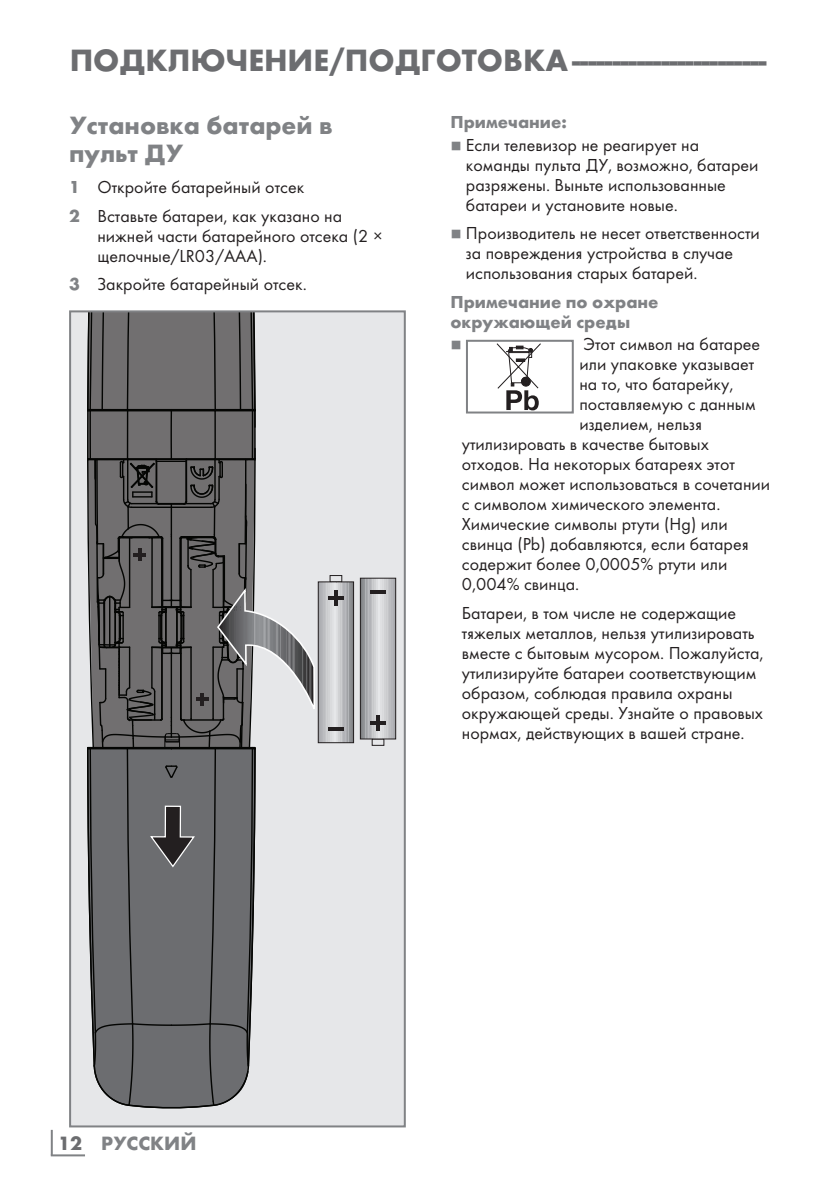
<style>
.page{position:relative;width:840px;height:1191px;background:#fff}
.page>*{position:absolute;margin:0;border:0;box-sizing:border-box;transform-origin:0 0}
.t1{font:700 32px "Futura TOT";color:#6c6d70}
.t2{font:700 26px/28px "Futura TOT";color:#808285}
.t3{font:700 20px "Futura TOT";color:#808285}
.t4{font:18px/20px "Futura TOT Boo";color:#231f20}
.t5{font:700 18px/20px "Futura TOT";color:#808285}
.t6{font:8px "Grund Son Se";color:#808285}
.s1{font-family:"Futura TOT";font-weight:700;color:#808285}
.s2{color:#6c6d70}
</style>
<div class="page">
<hr style="left:51px;top:1129px;width:2px;height:26px;background:#808285">
<hr style="left:51px;top:1154px;width:34px;height:2px;background:#808285">
<div style="left:70px;top:311px;width:334px;height:815px;background:#e6e7e9"></div>
<svg style="left:331px;top:740px;width:11px;height:4px"></svg>
<div style="left:329px;top:575px;width:13px;height:7px;border:1px solid #231f20"></div>
<hr style="left:319px;top:582px;width:2px;height:160px;background:#aeafb3">
<hr style="left:321px;top:582px;width:2px;height:160px;background:#b5b6ba">
<hr style="left:323px;top:582px;width:1px;height:160px;background:#bcbdc0">
<hr style="left:325px;top:582px;width:1px;height:160px;background:#c3c4c7">
<hr style="left:326px;top:582px;width:2px;height:160px;background:#cbccce">
<hr style="left:328px;top:582px;width:2px;height:160px;background:#d1d2d4">
<hr style="left:330px;top:582px;width:1px;height:160px;background:#d8d9db">
<hr style="left:332px;top:582px;width:1px;height:160px;background:#dfe0e2">
<hr style="left:333px;top:582px;width:2px;height:160px;background:#e6e7e9">
<hr style="left:334px;top:582px;width:2px;height:160px;background:#e6e7e9">
<hr style="left:336px;top:582px;width:2px;height:160px;background:#dcdddf">
<hr style="left:338px;top:582px;width:1px;height:160px;background:#d1d2d4">
<hr style="left:340px;top:582px;width:1px;height:160px;background:#c7c8ca">
<hr style="left:341px;top:582px;width:2px;height:160px;background:#bcbdc0">
<hr style="left:343px;top:582px;width:2px;height:160px;background:#b2b3b7">
<hr style="left:345px;top:582px;width:2px;height:160px;background:#a8a9ad">
<hr style="left:347px;top:582px;width:1px;height:160px;background:#9d9fa2">
<hr style="left:348px;top:582px;width:2px;height:160px;background:#939598">
<hr style="left:350px;top:582px;width:2px;height:160px;background:#8a8c8f">
<div style="left:317px;top:581px;width:37px;height:162px;border:1px solid #231f20"></div>
<hr style="left:334px;top:589px;width:3px;height:16px;background:#231f20">
<svg style="left:328px;top:595px;width:15px;height:4px"></svg>
<svg style="left:328px;top:726px;width:15px;height:4px"></svg>
<div style="left:371px;top:738px;width:13px;height:7px;border:1px solid #231f20"></div>
<hr style="left:392px;top:578px;width:2px;height:161px;background:#aeafb3">
<hr style="left:390px;top:578px;width:2px;height:161px;background:#b5b6ba">
<hr style="left:389px;top:578px;width:1px;height:161px;background:#bcbdc0">
<hr style="left:387px;top:578px;width:2px;height:161px;background:#c3c4c7">
<hr style="left:385px;top:578px;width:2px;height:161px;background:#cbccce">
<hr style="left:383px;top:578px;width:2px;height:161px;background:#d1d2d4">
<hr style="left:382px;top:578px;width:1px;height:161px;background:#d8d9db">
<hr style="left:380px;top:578px;width:2px;height:161px;background:#dfe0e2">
<hr style="left:376px;top:578px;width:1px;height:161px;background:#dcdddf">
<hr style="left:374px;top:578px;width:1px;height:161px;background:#d1d2d4">
<hr style="left:372px;top:578px;width:2px;height:161px;background:#c7c8ca">
<hr style="left:370px;top:578px;width:2px;height:161px;background:#bcbdc0">
<hr style="left:368px;top:578px;width:2px;height:161px;background:#b2b3b7">
<hr style="left:367px;top:578px;width:1px;height:161px;background:#a8a9ad">
<hr style="left:365px;top:578px;width:2px;height:161px;background:#9d9fa2">
<hr style="left:363px;top:578px;width:2px;height:161px;background:#939598">
<hr style="left:361px;top:578px;width:2px;height:161px;background:#8a8c8f">
<div style="left:360px;top:578px;width:36px;height:161px;border:1px solid #231f20"></div>
<hr style="left:376px;top:715px;width:4px;height:16px;background:#231f20">
<hr style="left:370px;top:721px;width:15px;height:4px;background:#231f20">
<hr style="left:370px;top:590px;width:15px;height:4px;background:#231f20">
<svg style="left:87px;top:313px;width:228px;height:796px"></svg>
<div style="left:69px;top:310px;width:336px;height:817px;border:2px solid #808285"></div>
<svg style="left:496px;top:343px;width:44px;height:67px"></svg>
<div style="left:465px;top:340px;width:108px;height:73px;border:2px solid #808285"></div>
<h1 class="t1" style="left:70px;top:40px;width:698px">ПОДКЛЮЧЕНИЕ/ПОДГОТОВКА-------------------------</h1>
<h2 class="t2" style="left:69px;top:111px;width:265px">Установка батарей в пульт ДУ</h2>
<p class="t4" style="left:69px;top:173px;width:274px;line-height:28.6px"><span class="s1">1</span> Откройте батарейный отсек<br><span class="s1">2</span> Вставьте батареи, как указано на</p>
<p class="t4" style="left:97px;top:226px;width:287px">нижней части батарейного отсека (2 × щелочные/LR03/AAA).</p>
<p class="t4" style="left:69px;top:274px;width:239px"><span class="s1">3</span> Закройте батарейный отсек.</p>
<p class="t5" style="left:450px;top:111px;width:118px">Примечание:</p>
<p class="t6" style="left:450px;top:141px;width:13px">7</p>
<p class="t4" style="left:465px;top:134px;width:294px">Если телевизор не реагирует на команды пульта ДУ, возможно, батареи разряжены. Выньте использованные батареи и установите новые.</p>
<p class="t6" style="left:450px;top:230px;width:13px">7</p>
<p class="t4" style="left:465px;top:223px;width:295px">Производитель не несет ответственности за повреждения устройства в случае использования старых батарей.</p>
<p class="t5" style="left:450px;top:291px;width:209px">Примечание по охране окружающей среды</p>
<p class="t6" style="left:450px;top:341px;width:13px">7</p>
<p class="t4" style="left:583px;top:334px;width:178px">Этот символ на батарее</p>
<p class="t4" style="left:579px;top:354px;width:176px">или упаковке указывает</p>
<p class="t4" style="left:579px;top:374px;width:155px">на то, что батарейку,</p>
<p class="t4" style="left:579px;top:394px;width:178px">поставляемую с данным</p>
<p class="t4" style="left:579px;top:414px;width:124px">изделием, нельзя</p>
<p class="t4" style="left:461px;top:434px;width:248px">утилизировать в качестве бытовых</p>
<p class="t4" style="left:461px;top:454px;width:274px">отходов. На некоторых батареях этот</p>
<p class="t4" style="left:461px;top:474px;width:309px">символ может использоваться в сочетании</p>
<p class="t4" style="left:461px;top:494px;width:260px">с символом химического элемента.</p>
<p class="t4" style="left:461px;top:514px;width:267px">Химические символы ртути (Hg) или</p>
<p class="t4" style="left:461px;top:534px;width:288px">свинца (Pb) добавляются, если батарея</p>
<p class="t4" style="left:461px;top:554px;width:267px">содержит более 0,0005% ртути или</p>
<p class="t4" style="left:461px;top:574px;width:119px">0,004% свинца.</p>
<p class="t4" style="left:461px;top:603px;width:303px">Батареи, в том числе не содержащие тяжелых металлов, нельзя утилизировать вместе с бытовым мусором. Пожалуйста, утилизируйте батареи соответствующим образом, соблюдая правила охраны окружающей среды. Узнайте о правовых нормах, действующих в вашей стране.</p>
<p class="t3" style="left:58px;top:1131px;width:140px"><span class="s2">12</span> РУССКИЙ</p>
</div>
